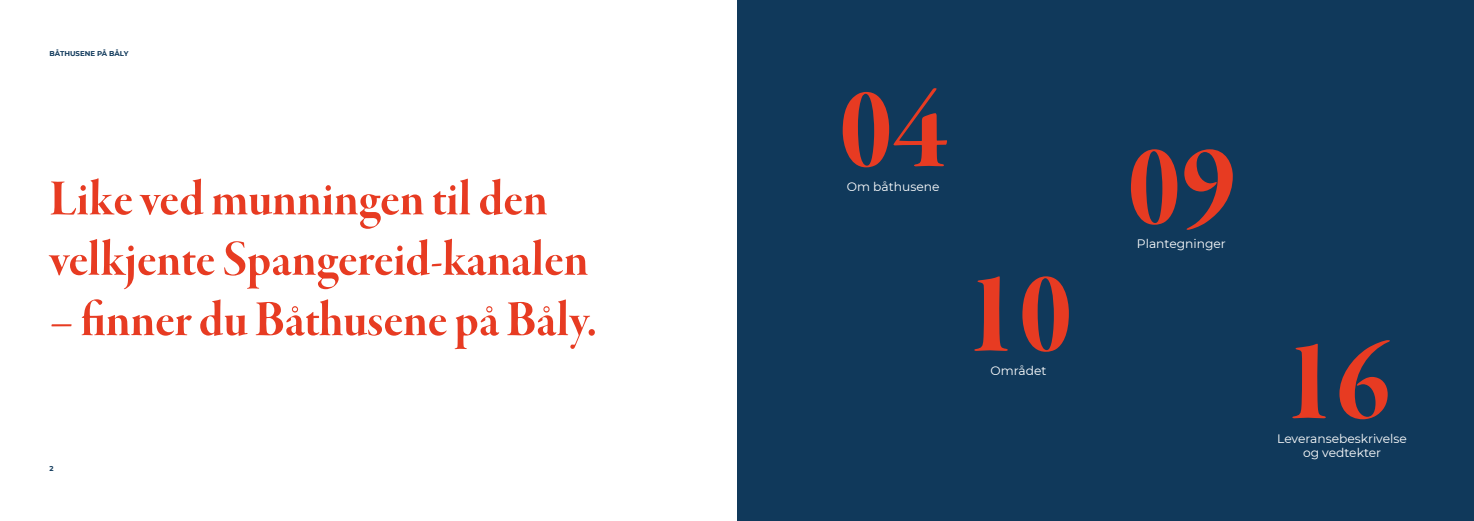
<style>
.page{position:relative;width:1474px;height:521px;background:#fff}
.page>*{position:absolute;margin:0;border:0;box-sizing:border-box;transform-origin:0 0}
.t1{font:123.9px "Garamond Premr Pro Bd Disp";color:#e73b22}
.t2{font:52.76px/60.4px "Garamond Premr Pro Bd Disp";color:#e73b22}
.t3{font:12.25px "Montserrat";color:#fff}
.t4{font:700 7px "Montserrat";color:#10395b}
</style>
<div class="page">
<div style="left:737px;top:0;width:736px;height:521px;background:#10395b"></div>
<p class="t4" style="left:50px;top:49px;width:80px">BÅTHUSENE PÅ BÅLY</p>
<p class="t2" style="left:50px;top:170px;width:540px">Like ved munningen til den velkjente Spangereid-kanalen</p>
<p class="t2" style="left:50px;top:291px;width:549px">– finner du Båthusene på Båly.</p>
<p class="t4" style="left:50px;top:464px;width:6px">2</p>
<h1 class="t1" style="left:838px;top:61px;width:110px">04</h1>
<p class="t3" style="left:846px;top:178px;width:94px">Om båthusene</p>
<h1 class="t1" style="left:964px;top:246px;width:110px">10</h1>
<p class="t3" style="left:990px;top:362px;width:58px">Området</p>
<h1 class="t1" style="left:1126px;top:119px;width:110px">09</h1>
<p class="t3" style="left:1136px;top:235px;width:90px">Plantegninger</p>
<h1 class="t1" style="left:1281px;top:313px;width:110px">16</h1>
<p class="t3" style="left:1302px;top:444px;width:80px">og vedtekter</p>
<p class="t3" style="left:1277px;top:430px;width:131px">Leveransebeskrivelse</p>
</div>
